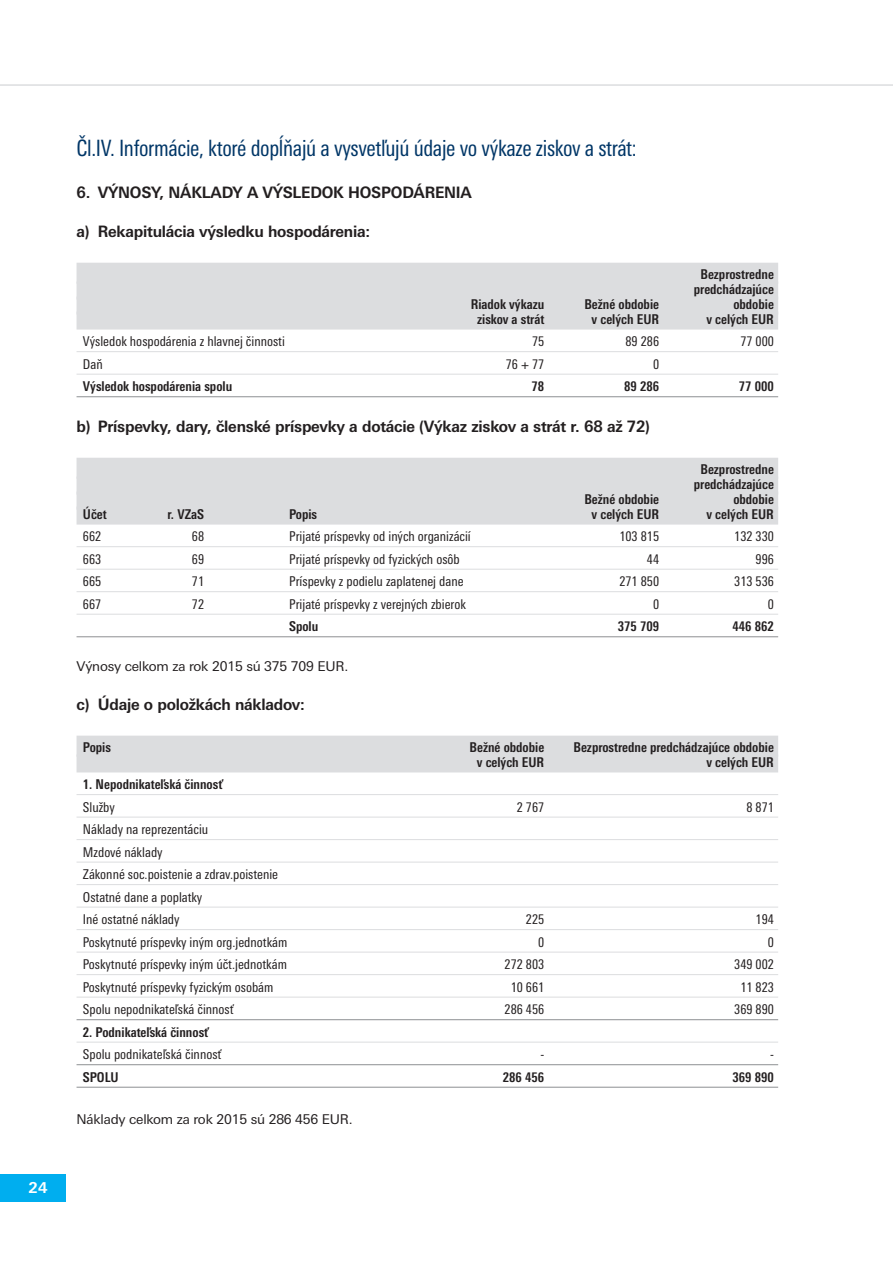
<style>
.page{position:relative;width:893px;height:1263px;background:#fff}
.page>*{position:absolute;margin:0;border:0;box-sizing:border-box;transform-origin:0 0}
.t1{font:22.5px "Linotype Univers 420 Cn";letter-spacing:-.015em;color:#003667;scale:.95 1}
.t2{font:700 15.75px "Linotype Univers 630";letter-spacing:-.015em;color:#231f20;scale:.95 1}
.t3{font:700 15px "Linotype Univers 630";color:#fff}
.t4{font:13.5px/22.5px "Linotype Univers 420 Cn";color:#231f20}
.t5{font:700 13.5px/15px "Linotype Univers 620 Cn";color:#231f20;text-align:center}
.t6{font:13.5px "Linotype Univers 430";letter-spacing:-.015em;color:#231f20}
</style>
<div class="page">
<hr style="left:0;top:84px;width:893px;height:2px;background:#dcdddf">
<div style="left:0;top:1174px;width:66px;height:27px;background:#00aeef"></div>
<div style="left:77px;top:263px;width:701px;height:21px;background:#dcdddf"></div>
<div style="left:77px;top:282px;width:701px;height:18px;background:#dcdddf"></div>
<div style="left:77px;top:297px;width:701px;height:18px;background:#dcdddf"></div>
<div style="left:77px;top:312px;width:701px;height:18px;background:#dcdddf"></div>
<hr style="left:77px;top:351px;width:701px;height:1px;background:#dcdddf">
<hr style="left:77px;top:374px;width:701px;height:1px;background:#dcdddf">
<hr style="left:77px;top:396px;width:701px;height:1px;background:#939598">
<div style="left:77px;top:458px;width:701px;height:21px;background:#dcdddf"></div>
<div style="left:77px;top:477px;width:701px;height:18px;background:#dcdddf"></div>
<div style="left:77px;top:492px;width:701px;height:18px;background:#dcdddf"></div>
<div style="left:77px;top:507px;width:701px;height:18px;background:#dcdddf"></div>
<hr style="left:77px;top:546px;width:701px;height:1px;background:#dcdddf">
<hr style="left:77px;top:569px;width:701px;height:1px;background:#dcdddf">
<hr style="left:77px;top:591px;width:701px;height:1px;background:#dcdddf">
<hr style="left:77px;top:614px;width:701px;height:1px;background:#dcdddf">
<hr style="left:77px;top:636px;width:701px;height:1px;background:#939598">
<div style="left:77px;top:736px;width:701px;height:21px;background:#dcdddf"></div>
<div style="left:77px;top:754px;width:701px;height:18px;background:#dcdddf"></div>
<hr style="left:77px;top:794px;width:701px;height:1px;background:#dcdddf">
<hr style="left:77px;top:817px;width:701px;height:1px;background:#dcdddf">
<hr style="left:77px;top:839px;width:701px;height:1px;background:#dcdddf">
<hr style="left:77px;top:862px;width:701px;height:1px;background:#dcdddf">
<hr style="left:77px;top:884px;width:701px;height:1px;background:#dcdddf">
<hr style="left:77px;top:907px;width:701px;height:1px;background:#dcdddf">
<hr style="left:77px;top:929px;width:701px;height:1px;background:#dcdddf">
<hr style="left:77px;top:952px;width:701px;height:1px;background:#dcdddf">
<hr style="left:77px;top:974px;width:701px;height:1px;background:#dcdddf">
<hr style="left:77px;top:997px;width:701px;height:1px;background:#dcdddf">
<hr style="left:77px;top:1019px;width:701px;height:1px;background:#939598">
<hr style="left:77px;top:1042px;width:701px;height:1px;background:#dcdddf">
<hr style="left:77px;top:1064px;width:701px;height:1px;background:#939598">
<hr style="left:77px;top:1087px;width:701px;height:1px;background:#939598">
<p class="t3" style="left:29px;top:1178px;width:20px">24</p>
<h1 class="t1" style="left:77px;top:134px;width:591px">Čl.IV. Informácie, ktoré dopĺňajú a vysvetľujú údaje vo výkaze ziskov a strát:</h1>
<p class="t2" style="left:77px;top:183px;width:418px">6. VÝNOSY, NÁKLADY A VÝSLEDOK HOSPODÁRENIA</p>
<p class="t2" style="left:77px;top:222px;width:311px">a) Rekapitulácia výsledku hospodárenia:</p>
<p class="t5" style="left:694px;top:266px;width:82px">Bezprostredne predchádzajúce</p>
<p class="t5" style="left:471px;top:296px;width:75px">Riadok výkazu</p>
<p class="t5" style="left:584px;top:296px;width:76px">Bežné obdobie</p>
<p class="t5" style="left:733px;top:296px;width:42px">obdobie</p>
<p class="t5" style="left:477px;top:311px;width:69px">ziskov a strát</p>
<p class="t5" style="left:592px;top:311px;width:69px">v celých EUR</p>
<p class="t5" style="left:706px;top:311px;width:69px">v celých EUR</p>
<p class="t4" style="left:83px;top:330px;width:203px">Výsledok hospodárenia z hlavnej činnosti</p>
<p class="t4" style="left:532px;top:330px;width:14px">75</p>
<p class="t4" style="left:625px;top:330px;width:35px">89 286</p>
<p class="t4" style="left:740px;top:330px;width:35px">77 000</p>
<p class="t4" style="left:83px;top:352px;width:21px">Daň</p>
<p class="t4" style="left:506px;top:352px;width:40px">76 + 77</p>
<p class="t4" style="left:653px;top:352px;width:8px">0</p>
<p class="t5" style="left:83px;top:379px;width:151px">Výsledok hospodárenia spolu</p>
<p class="t5" style="left:532px;top:379px;width:14px">78</p>
<p class="t5" style="left:624px;top:379px;width:37px">89 286</p>
<p class="t5" style="left:739px;top:379px;width:37px">77 000</p>
<p class="t2" style="left:77px;top:417px;width:605px">b) Príspevky, dary, členské príspevky a dotácie (Výkaz ziskov a strát r. 68 až 72)</p>
<p class="t5" style="left:694px;top:461px;width:82px">Bezprostredne predchádzajúce</p>
<p class="t5" style="left:584px;top:491px;width:76px">Bežné obdobie</p>
<p class="t5" style="left:733px;top:491px;width:42px">obdobie</p>
<p class="t5" style="left:83px;top:506px;width:25px">Účet</p>
<p class="t5" style="left:167px;top:506px;width:38px">r. VZaS</p>
<p class="t5" style="left:289px;top:506px;width:29px">Popis</p>
<p class="t5" style="left:592px;top:506px;width:69px">v celých EUR</p>
<p class="t5" style="left:706px;top:506px;width:69px">v celých EUR</p>
<p class="t4" style="left:83px;top:525px;width:20px">662</p>
<p class="t4" style="left:192px;top:525px;width:14px">68</p>
<p class="t4" style="left:289px;top:525px;width:183px">Prijaté príspevky od iných organizácií</p>
<p class="t4" style="left:619px;top:525px;width:41px">103 815</p>
<p class="t4" style="left:734px;top:525px;width:41px">132 330</p>
<p class="t4" style="left:83px;top:547px;width:20px">663</p>
<p class="t4" style="left:192px;top:547px;width:14px">69</p>
<p class="t4" style="left:289px;top:547px;width:172px">Prijaté príspevky od fyzických osôb</p>
<p class="t4" style="left:647px;top:547px;width:14px">44</p>
<p class="t4" style="left:756px;top:547px;width:20px">996</p>
<p class="t4" style="left:83px;top:570px;width:20px">665</p>
<p class="t4" style="left:192px;top:570px;width:14px">71</p>
<p class="t4" style="left:289px;top:570px;width:176px">Príspevky z podielu zaplatenej dane</p>
<p class="t4" style="left:619px;top:570px;width:41px">271 850</p>
<p class="t4" style="left:734px;top:570px;width:41px">313 536</p>
<p class="t4" style="left:83px;top:592px;width:20px">667</p>
<p class="t4" style="left:192px;top:592px;width:14px">72</p>
<p class="t4" style="left:289px;top:592px;width:178px">Prijaté príspevky z verejných zbierok</p>
<p class="t4" style="left:653px;top:592px;width:8px">0</p>
<p class="t4" style="left:768px;top:592px;width:8px">0</p>
<p class="t5" style="left:289px;top:619px;width:31px">Spolu</p>
<p class="t5" style="left:618px;top:619px;width:43px">375 709</p>
<p class="t5" style="left:732px;top:619px;width:43px">446 862</p>
<p class="t6" style="left:77px;top:658px;width:273px">Výnosy celkom za rok 2015 sú 375 709 EUR.</p>
<p class="t2" style="left:77px;top:694px;width:242px">c) Údaje o položkách nákladov:</p>
<p class="t5" style="left:83px;top:739px;width:29px">Popis</p>
<p class="t5" style="left:470px;top:739px;width:76px">Bežné obdobie</p>
<p class="t5" style="left:573px;top:739px;width:202px">Bezprostredne predchádzajúce obdobie</p>
<p class="t5" style="left:477px;top:754px;width:69px">v celých EUR</p>
<p class="t5" style="left:706px;top:754px;width:69px">v celých EUR</p>
<p class="t5" style="left:83px;top:777px;width:141px">1. Nepodnikateľská činnosť</p>
<p class="t4" style="left:83px;top:795px;width:33px">Služby</p>
<p class="t4" style="left:517px;top:795px;width:29px">2 767</p>
<p class="t4" style="left:746px;top:795px;width:29px">8 871</p>
<p class="t4" style="left:83px;top:818px;width:197px">Náklady na reprezentáciu<br>Mzdové náklady<br>Zákonné soc.poistenie a zdrav.poistenie<br>Ostatné dane a poplatky<br>Iné ostatné náklady</p>
<p class="t4" style="left:526px;top:908px;width:20px">225</p>
<p class="t4" style="left:756px;top:908px;width:20px">194</p>
<p class="t4" style="left:83px;top:930px;width:206px">Poskytnuté príspevky iným org.jednotkám</p>
<p class="t4" style="left:538px;top:930px;width:8px">0</p>
<p class="t4" style="left:768px;top:930px;width:8px">0</p>
<p class="t4" style="left:83px;top:953px;width:206px">Poskytnuté príspevky iným účt.jednotkám</p>
<p class="t4" style="left:505px;top:953px;width:41px">272 803</p>
<p class="t4" style="left:734px;top:953px;width:41px">349 002</p>
<p class="t4" style="left:83px;top:975px;width:192px">Poskytnuté príspevky fyzickým osobám</p>
<p class="t4" style="left:511px;top:975px;width:35px">10 661</p>
<p class="t4" style="left:740px;top:975px;width:35px">11 823</p>
<p class="t4" style="left:83px;top:998px;width:152px">Spolu nepodnikateľská činnosť</p>
<p class="t4" style="left:505px;top:998px;width:41px">286 456</p>
<p class="t4" style="left:734px;top:998px;width:41px">369 890</p>
<p class="t5" style="left:83px;top:1024px;width:127px">2. Podnikateľská činnosť</p>
<p class="t4" style="left:83px;top:1043px;width:140px">Spolu podnikateľská činnosť</p>
<p class="t4" style="left:540px;top:1043px;width:5px">-</p>
<p class="t4" style="left:770px;top:1043px;width:5px">-</p>
<p class="t5" style="left:83px;top:1069px;width:37px">SPOLU</p>
<p class="t5" style="left:503px;top:1069px;width:43px">286 456</p>
<p class="t5" style="left:732px;top:1069px;width:43px">369 890</p>
<p class="t6" style="left:77px;top:1111px;width:278px">Náklady celkom za rok 2015 sú 286 456 EUR.</p>
</div>
